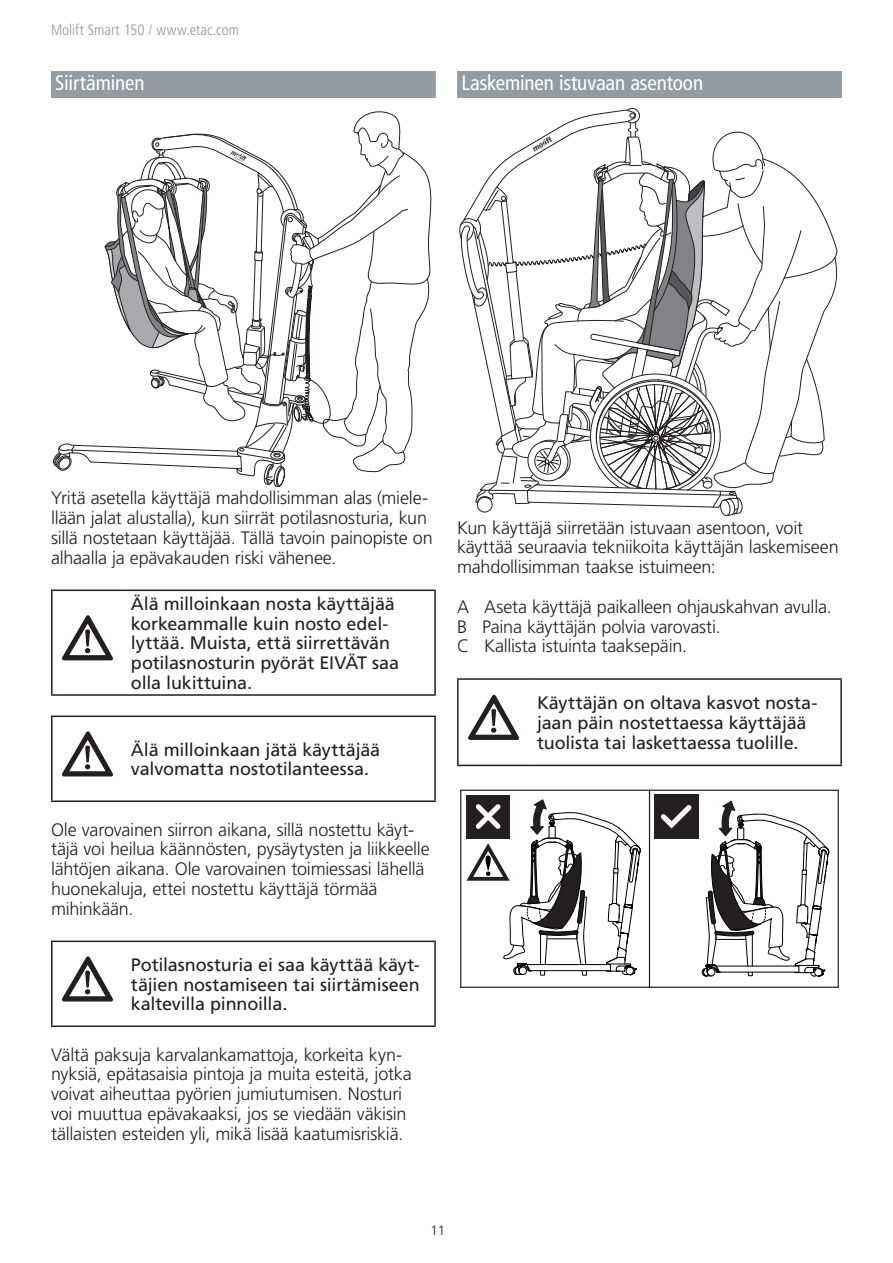
<style>
.page{position:relative;width:893px;height:1263px;background:#fff}
.page>*{position:absolute;margin:0;border:0;box-sizing:border-box;transform-origin:0 0}
.Paragraph_header_-_o{font:condensed 21px "Frutiger LT Pro";letter-spacing:-.005em;color:#fff}
.Body_text{font:300 18px/19.8px "Frutiger LT Pro";letter-spacing:-.01em;color:#231f20}
.Body_text-2{font:18px/19.8px "Frutiger LT Pro";letter-spacing:-.005em;color:#231f20}
.t1{font:300 condensed 15px "Frutiger LT Pro";letter-spacing:.005em;color:#949699}
.t2{font:300 13.5px "Frutiger LT Pro";color:#231f20}
</style>
<div class="page">
<div style="left:51px;top:71px;width:385px;height:27px;background:#949ca2"></div>
<svg style="left:53px;top:111px;width:379px;height:376px"></svg>
<hr style="left:51px;top:589px;width:74px;height:2px;background:#231f20">
<hr style="left:51px;top:591px;width:2px;height:103px;background:#231f20">
<hr style="left:125px;top:589px;width:311px;height:2px;background:#231f20">
<hr style="left:434px;top:591px;width:2px;height:103px;background:#231f20">
<hr style="left:51px;top:694px;width:74px;height:2px;background:#231f20">
<hr style="left:125px;top:694px;width:311px;height:2px;background:#231f20">
<svg style="left:62px;top:615px;width:51px;height:45px"></svg>
<hr style="left:51px;top:715px;width:74px;height:2px;background:#231f20">
<hr style="left:51px;top:717px;width:2px;height:83px;background:#231f20">
<hr style="left:125px;top:715px;width:311px;height:2px;background:#231f20">
<hr style="left:434px;top:717px;width:2px;height:83px;background:#231f20">
<hr style="left:51px;top:800px;width:74px;height:2px;background:#231f20">
<hr style="left:125px;top:800px;width:311px;height:2px;background:#231f20">
<svg style="left:62px;top:731px;width:51px;height:45px"></svg>
<hr style="left:51px;top:940px;width:74px;height:2px;background:#231f20">
<hr style="left:51px;top:942px;width:2px;height:83px;background:#231f20">
<hr style="left:125px;top:940px;width:311px;height:2px;background:#231f20">
<hr style="left:434px;top:942px;width:2px;height:83px;background:#231f20">
<hr style="left:51px;top:1025px;width:74px;height:2px;background:#231f20">
<hr style="left:125px;top:1025px;width:311px;height:2px;background:#231f20">
<svg style="left:62px;top:956px;width:51px;height:45px"></svg>
<div style="left:457px;top:71px;width:385px;height:27px;background:#949ca2"></div>
<svg style="left:459px;top:108px;width:379px;height:409px"></svg>
<hr style="left:457px;top:678px;width:74px;height:2px;background:#231f20">
<hr style="left:457px;top:680px;width:2px;height:85px;background:#231f20">
<hr style="left:531px;top:678px;width:311px;height:2px;background:#231f20">
<hr style="left:840px;top:680px;width:2px;height:85px;background:#231f20">
<hr style="left:457px;top:765px;width:74px;height:1px;background:#231f20">
<hr style="left:531px;top:765px;width:311px;height:1px;background:#231f20">
<svg style="left:468px;top:695px;width:51px;height:45px"></svg>
<svg style="left:702px;top:800px;width:127px;height:177px"></svg>
<hr style="left:461px;top:987px;width:188px;height:1px;background:#231f20">
<hr style="left:649px;top:987px;width:189px;height:1px;background:#231f20">
<hr style="left:649px;top:790px;width:1px;height:197px;background:#231f20">
<hr style="left:460px;top:790px;width:1px;height:197px;background:#231f20">
<hr style="left:838px;top:790px;width:1px;height:197px;background:#231f20">
<hr style="left:461px;top:790px;width:188px;height:1px;background:#231f20">
<div style="left:654px;top:794px;width:44px;height:44px;background:#231f20"></div>
<svg style="left:660px;top:805px;width:32px;height:24px"></svg>
<div style="left:466px;top:795px;width:44px;height:43px;background:#231f20"></div>
<svg style="left:466px;top:799px;width:175px;height:176px"></svg>
<hr style="left:649px;top:790px;width:189px;height:1px;background:#231f20">
<p class="t1" style="left:51px;top:22px;width:190px">Molift Smart 150 / www.etac.com</p>
<p class="Paragraph_header_-_o" style="left:55px;top:71px;width:91px">Siirtäminen</p>
<p class="Paragraph_header_-_o" style="left:461px;top:71px;width:243px">Laskeminen istuvaan asentoon</p>
<p class="Body_text" style="left:51px;top:488px;width:383px">Yritä asetella käyttäjä mahdollisimman alas (miele&shy;llään jalat alustalla), kun siirrät potilasnosturia, kun sillä nostetaan käyttäjää. Tällä tavoin painopiste on alhaalla ja epävakauden riski vähenee.</p>
<p class="Body_text-2" style="left:131px;top:594px;width:270px">Älä milloinkaan nosta käyttäjää korkeammalle kuin nosto edel&shy;lyttää. Muista, että siirrettävän potilasnosturin pyörät EIVÄT saa olla lukittuina.</p>
<p class="Body_text-2" style="left:131px;top:739px;width:251px">Älä milloinkaan jätä käyttäjää valvomatta nostotilanteessa.</p>
<p class="Body_text" style="left:51px;top:819px;width:380px">Ole varovainen siirron aikana, sillä nostettu käyt&shy;täjä voi heilua käännösten, pysäytysten ja liikkeelle lähtöjen aikana. Ole varovainen toimiessasi lähellä huonekaluja, ettei nostettu käyttäjä törmää mihinkään.</p>
<p class="Body_text-2" style="left:131px;top:955px;width:290px;text-align:justify">Potilasnosturia ei saa käyttää käyt&shy;täjien nostamiseen tai siirtämiseen kaltevilla pinnoilla.</p>
<p class="Body_text" style="left:51px;top:1044px;width:362px">Vältä paksuja karvalankamattoja, korkeita kyn&shy;nyksiä, epätasaisia pintoja ja muita esteitä, jotka voivat aiheuttaa pyörien jumiutumisen. Nosturi voi muuttua epävakaaksi, jos se viedään väkisin tällaisten esteiden yli, mikä lisää kaatumisriskiä.</p>
<p class="Body_text" style="left:457px;top:518px;width:383px">Kun käyttäjä siirretään istuvaan asentoon, voit käyttää seuraavia tekniikoita käyttäjän laskemiseen mahdollisimman taakse istuimeen:</p>
<p class="Body_text" style="left:457px;top:597px;width:376px">A Aseta käyttäjä paikalleen ohjauskahvan avulla.</p>
<p class="Body_text" style="left:457px;top:617px;width:265px">B Paina käyttäjän polvia varovasti.</p>
<p class="Body_text" style="left:457px;top:636px;width:232px">C Kallista istuinta taaksepäin.</p>
<p class="Body_text-2" style="left:537px;top:693px;width:282px">Käyttäjän on oltava kasvot nosta&shy;jaan päin nostettaessa käyttäjää tuolista tai laskettaessa tuolille.</p>
<p class="t2" style="left:430px;top:1222px;width:17px">11</p>
</div>
